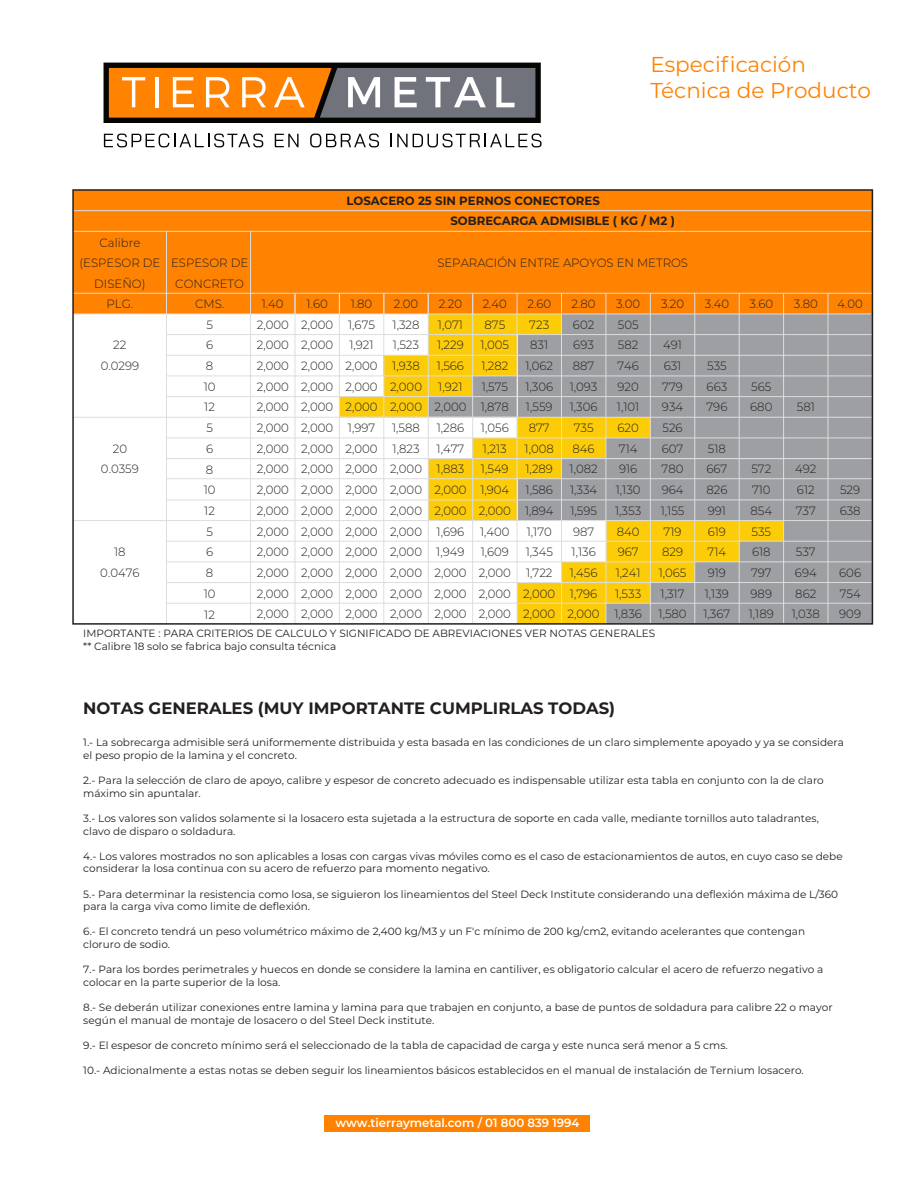
<style>
.page{position:relative;width:915px;height:1191px;background:#fff}
.page>*{position:absolute;margin:0;border:0;box-sizing:border-box;transform-origin:0 0}
.t1{font:21.45px/25.8px "Montserrat";color:#ff8200}
.t2{font:700 16.5px "Montserrat";color:#231f20}
.t3{font:300 12px/20.7px "Montserrat";color:#231f20;text-align:center}
.t4{font:700 12px/20.2px "Montserrat";color:#231f20}
.t5{font:600 12px "Montserrat";color:#fff}
.t6{font:10.5px/12.6px "Montserrat";color:#231f20}
</style>
<div class="page">
<svg style="left:103px;top:63px;width:437px;height:60px"></svg>
<svg style="left:104px;top:134px;width:159px;height:13px"></svg>
<svg style="left:274px;top:134px;width:24px;height:13px"></svg>
<svg style="left:310px;top:134px;width:69px;height:13px"></svg>
<svg style="left:390px;top:134px;width:151px;height:13px"></svg>
<svg style="left:72px;top:189px;width:801px;height:436px"></svg>
<svg style="left:516px;top:417px;width:1px;height:21px"></svg>
<div style="left:325px;top:1114px;width:265px;height:17px;background:#ff8200"></div>
<h1 class="t1" style="left:650px;top:51px;width:222px">Especificación<br>Técnica de Producto</h1>
<p class="t3" style="left:79px;top:232px;width:82px">Calibre (ESPESOR DE<br>DISEÑO)<br>PLG.</p>
<p class="t3" style="left:101px;top:334px;width:40px">22<br>0.0299</p>
<p class="t3" style="left:101px;top:437px;width:39px">20<br>0.0359</p>
<p class="t3" style="left:100px;top:541px;width:41px">18<br>0.0476</p>
<p class="t4" style="left:450px;top:190px;width:226px;text-indent:-104px">LOSACERO 25 SIN PERNOS CONECTORES<br>SOBRECARGA ADMISIBLE ( KG / M2 )</p>
<p class="t3" style="left:171px;top:252px;width:78px">ESPESOR DE<br>CONCRETO<br>CMS.<br>5<br>6<br>8<br>10<br>12<br>5<br>6<br>8<br>10<br>12<br>5<br>6<br>8<br>10<br>12</p>
<p class="t3" style="left:437px;top:252px;width:252px">SEPARACIÓN ENTRE APOYOS EN METROS</p>
<p class="t3" style="left:523px;top:293px;width:34px">2.60<br>723<br>831<br>1,062<br>1,306<br>1,559<br>877<br>1,008<br>1,289<br>1,586<br>1,894<br>1,170<br>1,345<br>1,722<br>2,000<br>2,000</p>
<p class="t3" style="left:567px;top:293px;width:34px">2.80<br>602<br>693<br>887<br>1,093<br>1,306<br>735<br>846<br>1,082<br>1,334<br>1,595<br>987<br>1,136<br>1,456<br>1,796<br>2,000</p>
<p class="t3" style="left:257px;top:293px;width:34px">1.40<br>2,000<br>2,000<br>2,000<br>2,000<br>2,000<br>2,000<br>2,000<br>2,000<br>2,000<br>2,000<br>2,000<br>2,000<br>2,000<br>2,000<br>2,000</p>
<p class="t3" style="left:301px;top:293px;width:34px">1.60<br>2,000<br>2,000<br>2,000<br>2,000<br>2,000<br>2,000<br>2,000<br>2,000<br>2,000<br>2,000<br>2,000<br>2,000<br>2,000<br>2,000<br>2,000</p>
<p class="t3" style="left:345px;top:293px;width:34px">1.80<br>1,675<br>1,921<br>2,000<br>2,000<br>2,000<br>1,997<br>2,000<br>2,000<br>2,000<br>2,000<br>2,000<br>2,000<br>2,000<br>2,000<br>2,000</p>
<p class="t3" style="left:390px;top:293px;width:34px">2.00<br>1,328<br>1,523<br>1,938<br>2,000<br>2,000<br>1,588<br>1,823<br>2,000<br>2,000<br>2,000<br>2,000<br>2,000<br>2,000<br>2,000<br>2,000</p>
<p class="t3" style="left:434px;top:293px;width:34px">2.20<br>1,071<br>1,229<br>1,566<br>1,921<br>2,000<br>1,286<br>1,477<br>1,883<br>2,000<br>2,000<br>1,696<br>1,949<br>2,000<br>2,000<br>2,000</p>
<p class="t3" style="left:478px;top:293px;width:34px">2.40<br>875<br>1,005<br>1,282<br>1,575<br>1,878<br>1,056<br>1,213<br>1,549<br>1,904<br>2,000<br>1,400<br>1,609<br>2,000<br>2,000<br>2,000</p>
<p class="t3" style="left:614px;top:293px;width:29px">3.00<br>505<br>582<br>746<br>920<br>1,101<br>620<br>714<br>916<br>1,130<br>1,353<br>840<br>967<br>1,241<br>1,533<br>1,836</p>
<p class="t3" style="left:660px;top:293px;width:25px">3.20</p>
<p class="t3" style="left:658px;top:334px;width:30px">491<br>631<br>779<br>934<br>526<br>607<br>780<br>964<br>1,155<br>719<br>829<br>1,065<br>1,317<br>1,580</p>
<p class="t6" style="left:83px;top:626px;width:573px">IMPORTANTE : PARA CRITERIOS DE CALCULO Y SIGNIFICADO DE ABREVIACIONES VER NOTAS GENERALES ** Calibre 18 solo se fabrica bajo consulta técnica</p>
<p class="t3" style="left:704px;top:293px;width:26px">3.40</p>
<p class="t3" style="left:706px;top:355px;width:22px;text-align:justify">535<br>663<br>796</p>
<p class="t3" style="left:703px;top:438px;width:28px">518<br>667<br>826<br>991<br>619<br>714<br>919<br>1,139<br>1,367</p>
<p class="t3" style="left:749px;top:293px;width:25px">3.60</p>
<p class="t3" style="left:793px;top:293px;width:25px">3.80</p>
<p class="t3" style="left:837px;top:293px;width:27px">4.00</p>
<p class="t3" style="left:750px;top:376px;width:24px;text-align:left">565<br>680</p>
<p class="t3" style="left:796px;top:396px;width:20px">581</p>
<p class="t3" style="left:748px;top:458px;width:27px;text-align:left">572<br>710<br>854<br>535<br>618<br>797<br>989<br>1,189</p>
<p class="t3" style="left:794px;top:458px;width:23px;text-align:left">492<br>612<br>737</p>
<p class="t3" style="left:791px;top:541px;width:30px">537<br>694<br>862<br>1,038</p>
<p class="t3" style="left:839px;top:479px;width:22px;text-align:left">529<br>638</p>
<p class="t3" style="left:839px;top:562px;width:23px;text-align:justify">606<br>754<br>909</p>
<h2 class="t2" style="left:83px;top:696px;width:533px">NOTAS GENERALES (MUY IMPORTANTE CUMPLIRLAS TODAS)</h2>
<p class="t6" style="left:83px;top:736px;width:761px">1.- La sobrecarga admisible será uniformemente distribuida y esta basada en las condiciones de un claro simplemente apoyado y ya se considera el peso propio de la lamina y el concreto.</p>
<p class="t6" style="left:83px;top:773px;width:741px">2.- Para la selección de claro de apoyo, calibre y espesor de concreto adecuado es indispensable utilizar esta tabla en conjunto con la de claro máximo sin apuntalar.</p>
<p class="t6" style="left:83px;top:811px;width:737px">3.- Los valores son validos solamente si la losacero esta sujetada a la estructura de soporte en cada valle, mediante tornillos auto taladrantes, clavo de disparo o soldadura.</p>
<p class="t6" style="left:83px;top:849px;width:760px">4.- Los valores mostrados no son aplicables a losas con cargas vivas móviles como es el caso de estacionamientos de autos, en cuyo caso se debe considerar la losa continua con su acero de refuerzo para momento negativo.</p>
<p class="t6" style="left:83px;top:887px;width:756px">5.- Para determinar la resistencia como losa, se siguieron los lineamientos del Steel Deck Institute considerando una deflexión máxima de L/360 para la carga viva como limite de deflexión.</p>
<p class="t6" style="left:83px;top:925px;width:723px">6.- El concreto tendrá un peso volumétrico máximo de 2,400 kg/M3 y un F'c mínimo de 200 kg/cm2, evitando acelerantes que contengan cloruro de sodio.</p>
<p class="t6" style="left:83px;top:962px;width:741px">7.- Para los bordes perimetrales y huecos en donde se considere la lamina en cantiliver, es obligatorio calcular el acero de refuerzo negativo a colocar en la parte superior de la losa.</p>
<p class="t6" style="left:83px;top:1000px;width:750px">8.- Se deberán utilizar conexiones entre lamina y lamina para que trabajen en conjunto, a base de puntos de soldadura para calibre 22 o mayor según el manual de montaje de losacero o del Steel Deck institute.</p>
<p class="t6" style="left:83px;top:1038px;width:645px">9.- El espesor de concreto mínimo será el seleccionado de la tabla de capacidad de carga y este nunca será menor a 5 cms.</p>
<p class="t6" style="left:83px;top:1063px;width:721px">10.- Adicionalmente a estas notas se deben seguir los lineamientos básicos establecidos en el manual de instalación de Ternium losacero.</p>
<p class="t5" style="left:335px;top:1114px;width:245px">www.tierraymetal.com / 01 800 839 1994</p>
</div>
